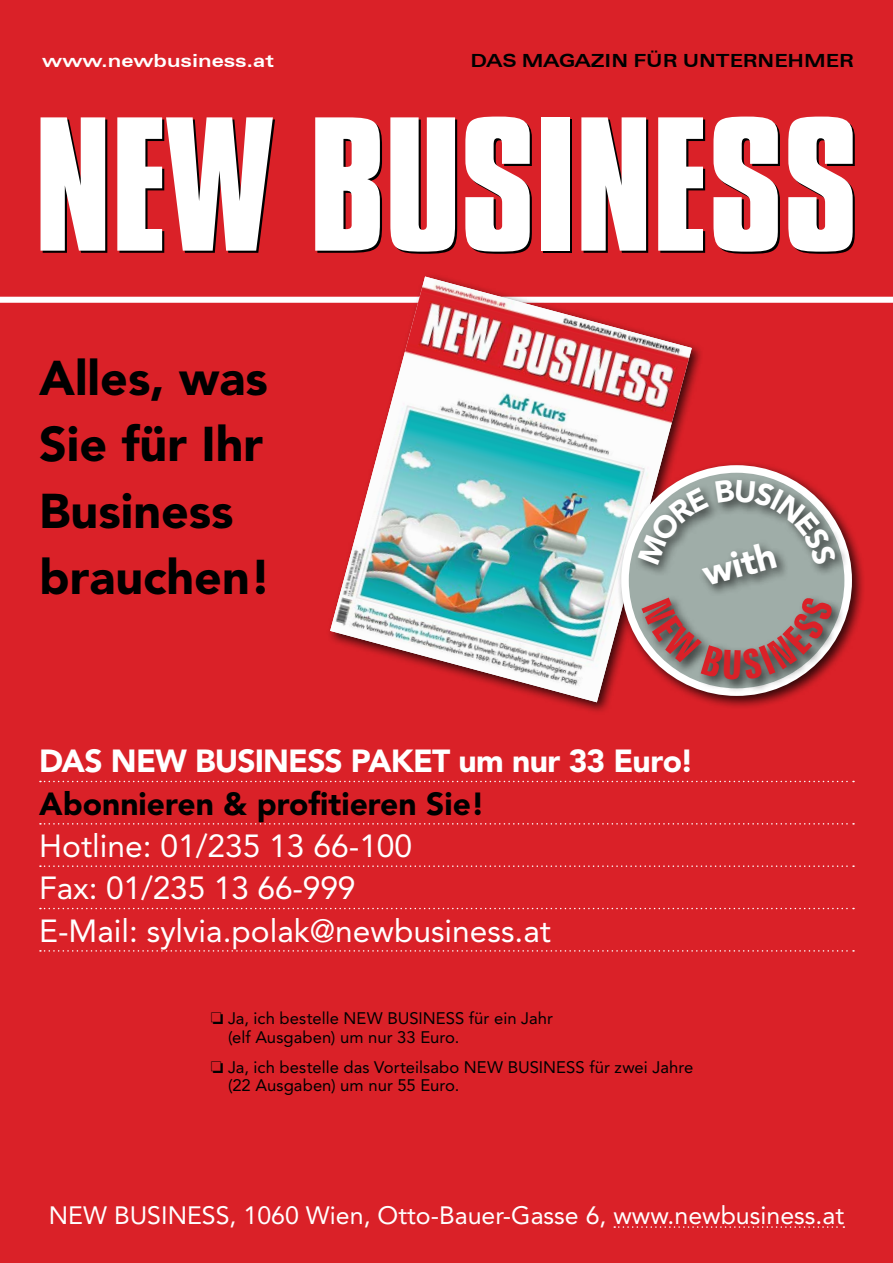
<style>
.page{position:relative;width:893px;height:1263px;background:#da2128}
.page>*{position:absolute;margin:0;border:0;box-sizing:border-box;transform-origin:0 0}
.t1{font:900 48.45px/66.6px "Avenir LT Std";color:#000}
.t2{font:900 36.3px "Avenir LT Std";color:#fff}
.t3{font:31.8px/42.3px "Avenir LT Std";color:#fff}
.t4{font:900 31.8px "Avenir LT Std";letter-spacing:-.025em;color:#fff}
.t5{font:900 31.8px "Avenir LT Std";color:#000}
.t6{font:24.9px "Avenir LT Std";color:#fff}
.t7{font:700 expanded 18.15px "Zurich BT";color:#000}
.t8{font:700 expanded 18.15px "Zurich BT";color:#fff}
.t9{font:16.65px/18.1px "Avenir LT Std";color:#000}
</style>
<div class="page">
<div style="left:543px;top:120px;width:28px;height:133px;background:linear-gradient(to bottom,#fff,#fff)"></div>
<svg style="left:41px;top:117px;width:66px;height:136px;background:#ecdbdc"></svg>
<svg style="left:117px;top:117px;width:158px;height:136px"></svg>
<svg style="left:315px;top:117px;width:67px;height:136px;background:#ecdddd"></svg>
<svg style="left:390px;top:117px;width:67px;height:137px;background:#ead6d7"></svg>
<svg style="left:465px;top:117px;width:67px;height:137px;background:#e9cbcc"></svg>
<div style="left:541px;top:117px;width:28px;height:134px;background:#fff"></div>
<svg style="left:581px;top:117px;width:67px;height:136px;background:#ead9da"></svg>
<svg style="left:658px;top:117px;width:47px;height:136px"></svg>
<svg style="left:713px;top:117px;width:67px;height:137px;background:#e9cbcc"></svg>
<svg style="left:788px;top:117px;width:67px;height:137px;background:#e9cbcc"></svg>
<div style="left:0;top:297px;width:893px;height:6px;background:#fff"></div>
<div style="left:326px;top:272px;width:378px;height:443px;background:#000;opacity:.75"></div>
<img style="left:330px;top:277px;width:362px;height:425px">
<svg style="left:614px;top:1226px;width:230px;height:2px"></svg>
<svg style="left:40px;top:781px;width:814px;height:1px"></svg>
<svg style="left:40px;top:823px;width:814px;height:1px"></svg>
<svg style="left:40px;top:865px;width:814px;height:2px"></svg>
<svg style="left:40px;top:908px;width:814px;height:1px"></svg>
<svg style="left:40px;top:950px;width:814px;height:2px"></svg>
<div style="left:616px;top:460px;width:249px;height:249px;background:#000;opacity:.75"></div>
<div style="left:625px;top:469px;width:223px;height:223px;background:#9fada8;border-radius:50%"></div>
<div style="left:621px;top:465px;width:231px;height:231px;border:8px solid #fff;border-radius:50%"></div>
<div style="left:633px;top:475px;width:215px;height:102px;background:#000;opacity:.75"></div>
<div style="left:638px;top:593px;width:206px;height:100px;background:#000;opacity:.75"></div>
<div style="left:698px;top:539px;width:92px;height:59px;background:#000;opacity:.75"></div>
<svg style="left:638px;top:487px;width:71px;height:77px"></svg>
<svg style="left:715px;top:479px;width:122px;height:86px"></svg>
<svg style="left:641px;top:596px;width:193px;height:85px"></svg>
<p class="t8" style="left:42px;top:50px;width:233px">www.newbusiness.at</p>
<p class="t7" style="left:470px;top:50px;width:385px">DAS MAGAZIN FÜR UNTERNEHMER</p>
<h1 class="t1" style="left:39px;top:344px;width:234px">Alles, was<br>Sie für Ihr<br>Business brauchen!</h1>
<h2 class="t2" style="left:697px;top:553px;width:77px;rotate:-15deg">with</h2>
<h3 class="t4" style="left:39px;top:742px;width:656px">DAS NEW BUSINESS PAKET um nur 33 Euro!</h3>
<h3 class="t5" style="left:39px;top:784px;width:447px">Abonnieren &amp; profitieren Sie!</h3>
<h3 class="t3" style="left:39px;top:825px;width:513px">Hotline: 01/235 13 66-100<br>Fax: 01/235 13 66-999<br>E-Mail: sylvia.polak@newbusiness.at</h3>
<p class="t9" style="left:228px;top:1010px;width:327px;text-indent:-17px">❏ Ja, ich bestelle NEW BUSINESS für ein Jahr (elf Ausgaben) um nur 33 Euro.</p>
<p class="t9" style="left:228px;top:1058px;width:467px;text-indent:-17px">❏ Ja, ich bestelle das Vorteilsabo NEW BUSINESS für zwei Jahre (22 Ausgaben) um nur 55 Euro.</p>
<h3 class="t6" style="left:49px;top:1201px;width:797px">NEW BUSINESS, 1060 Wien, Otto-Bauer-Gasse 6, www.newbusiness.at</h3>
</div>
